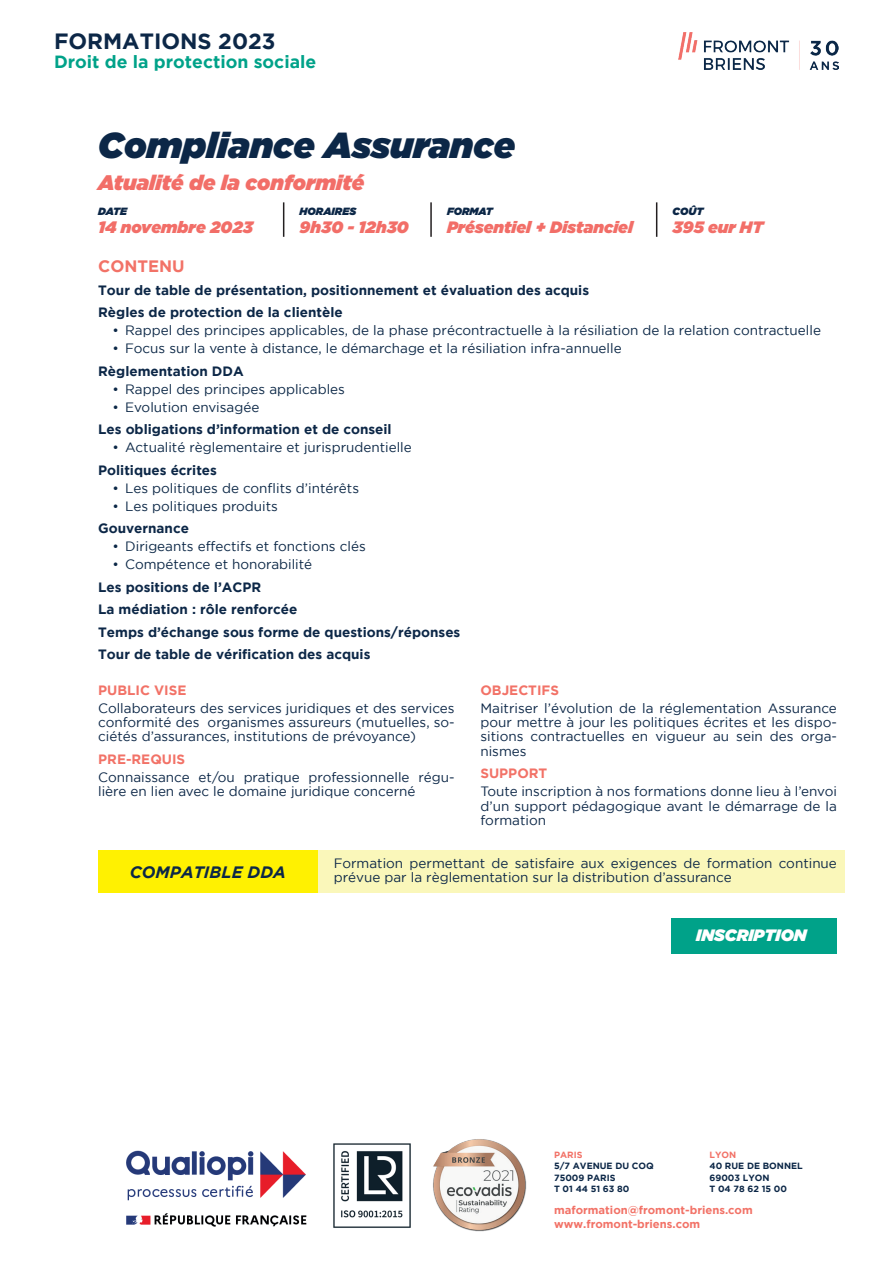
<style>
.page{position:relative;width:893px;height:1263px;background:#fff}
.page>*{position:absolute;margin:0;border:0;box-sizing:border-box;transform-origin:0 0}
.t1{font:italic 900 36px "Gotham";color:#0c2747}
.t2{font:700 22.05px "Gotham";color:#0c2747}
.t3{font:italic 900 21px "Gotham";color:#f26e68}
.t4{font:700 17.7px "Gotham";color:#00a289}
.t5{font:italic 900 16.5px "Gotham";color:#f26e68}
.t6{font:italic 700 16.5px "Gotham";color:#0c2747}
.t7{font:italic 900 16.5px "Gotham";color:#fff}
.t8{font:700 16.5px "Gotham";color:#f27267}
.t9{font:13.5px/14.2px "Gotham";color:#0c2747;text-align:justify}
.t10{font:13.5px "Gotham";color:#0b2746}
.t11{font:700 13.5px/22.5px "Gotham";color:#0c2747}
.t12{font:700 13.5px "Gotham";color:#f27267}
.t13{font:700 11.25px/14.2px "Gotham";color:#f27267}
.t14{font:italic 900 10.5px "Gotham";color:#0c2747}
.t15{font:700 9px/11.4px "Gotham";color:#0c2747}
.t16{font:700 9px "Gotham";color:#f27267}
</style>
<div class="page">
<img style="left:126px;top:1150px;width:181px;height:77px">
<img style="left:333px;top:1143px;width:78px;height:85px">
<img style="left:433px;top:1139px;width:93px;height:93px">
<img style="left:678px;top:33px;width:161px;height:37px">
<hr style="left:283px;top:202px;width:1px;height:35px;background:#231f20">
<hr style="left:430px;top:202px;width:2px;height:35px;background:#231f20">
<hr style="left:656px;top:202px;width:1px;height:35px;background:#231f20">
<div style="left:671px;top:918px;width:166px;height:36px;background:#00a289"></div>
<div style="left:318px;top:850px;width:527px;height:43px;background:#faf7ba"></div>
<div style="left:98px;top:850px;width:220px;height:43px;background:#fff101"></div>
<h2 class="t2" style="left:54px;top:28px;width:223px">FORMATIONS 2023</h2>
<h3 class="t4" style="left:54px;top:51px;width:264px">Droit de la protection sociale</h3>
<h1 class="t1" style="left:98px;top:124px;width:418px">Compliance Assurance</h1>
<h3 class="t3" style="left:98px;top:170px;width:268px">Atualité de la conformité</h3>
<p class="t14" style="left:98px;top:206px;width:30px">DATE</p>
<p class="t5" style="left:98px;top:218px;width:156px">14 novembre 2023</p>
<p class="t14" style="left:300px;top:206px;width:58px">HORAIRES</p>
<p class="t5" style="left:300px;top:218px;width:111px">9h30 - 12h30</p>
<p class="t14" style="left:447px;top:206px;width:47px">FORMAT</p>
<p class="t5" style="left:447px;top:218px;width:188px">Présentiel + Distanciel</p>
<p class="t14" style="left:673px;top:206px;width:32px">COÛT</p>
<p class="t5" style="left:673px;top:218px;width:92px">395 eur HT</p>
<p class="t8" style="left:98px;top:257px;width:88px">CONTENU</p>
<p class="t11" style="left:98px;top:279px;width:492px">Tour de table de présentation, positionnement et évaluation des acquis<br>Règles de protection de la clientèle</p>
<p class="t10" style="left:112px;top:323px;width:710px">• Rappel des principes applicables, de la phase précontractuelle à la résiliation de la relation contractuelle</p>
<p class="t10" style="left:112px;top:341px;width:511px">• Focus sur la vente à distance, le démarchage et la résiliation infra-annuelle</p>
<p class="t11" style="left:98px;top:360px;width:147px">Règlementation DDA</p>
<p class="t10" style="left:112px;top:382px;width:234px">• Rappel des principes applicables</p>
<p class="t10" style="left:112px;top:400px;width:148px">• Evolution envisagée</p>
<p class="t11" style="left:98px;top:418px;width:295px">Les obligations d’information et de conseil</p>
<p class="t10" style="left:112px;top:440px;width:301px">• Actualité règlementaire et jurisprudentielle</p>
<p class="t11" style="left:98px;top:459px;width:120px">Politiques écrites</p>
<p class="t10" style="left:112px;top:481px;width:248px">• Les politiques de conflits d’intérêts</p>
<p class="t10" style="left:112px;top:499px;width:167px">• Les politiques produits</p>
<p class="t11" style="left:98px;top:517px;width:92px">Gouvernance</p>
<p class="t10" style="left:112px;top:539px;width:255px">• Dirigeants effectifs et fonctions clés</p>
<p class="t10" style="left:112px;top:557px;width:201px">• Compétence et honorabilité</p>
<p class="t11" style="left:98px;top:576px;width:364px">Les positions de l’ACPR<br>La médiation : rôle renforcée<br>Temps d’échange sous forme de questions/réponses Tour de table de vérification des acquis</p>
<p class="t12" style="left:98px;top:682px;width:90px">PUBLIC VISE</p>
<p class="t9" style="left:98px;top:701px;width:358px">Collaborateurs des services juridiques et des services conformité des organismes assureurs (mutuelles, so&shy;ciétés d’assurances, institutions de prévoyance)</p>
<p class="t12" style="left:98px;top:751px;width:88px">PRE-REQUIS</p>
<p class="t9" style="left:98px;top:770px;width:358px">Connaissance et/ou pratique professionnelle régu&shy;lière en lien avec le domaine juridique concerné</p>
<p class="t12" style="left:480px;top:682px;width:80px">OBJECTIFS</p>
<p class="t9" style="left:480px;top:701px;width:358px">Maitriser l’évolution de la réglementation Assurance pour mettre à jour les politiques écrites et les dispo&shy;sitions contractuelles en vigueur au sein des orga&shy;nismes</p>
<p class="t12" style="left:480px;top:766px;width:68px">SUPPORT</p>
<p class="t9" style="left:480px;top:784px;width:358px">Toute inscription à nos formations donne lieu à l’envoi d’un support pédagogique avant le démarrage de la formation</p>
<p class="t9" style="left:334px;top:855px;width:505px">Formation permettant de satisfaire aux exigences de formation continue</p>
<p class="t6" style="left:130px;top:862px;width:157px">COMPATIBLE DDA</p>
<p class="t9" style="left:334px;top:870px;width:399px">prévue par la règlementation sur la distribution d’assurance</p>
<p class="t7" style="left:696px;top:925px;width:112px">INSCRIPTION</p>
<p class="t16" style="left:709px;top:1149px;width:28px">LYON</p>
<p class="t15" style="left:709px;top:1160px;width:95px">40 RUE DE BONNEL<br>69003 LYON<br>T 04 78 62 15 00</p>
<p class="t13" style="left:554px;top:1202px;width:200px">maformation@fromont-briens.com www.fromont-briens.com</p>
<p class="t16" style="left:554px;top:1149px;width:30px">PARIS</p>
<p class="t15" style="left:554px;top:1160px;width:101px">5/7 AVENUE DU COQ<br>75009 PARIS<br>T 01 44 51 63 80</p>
</div>
